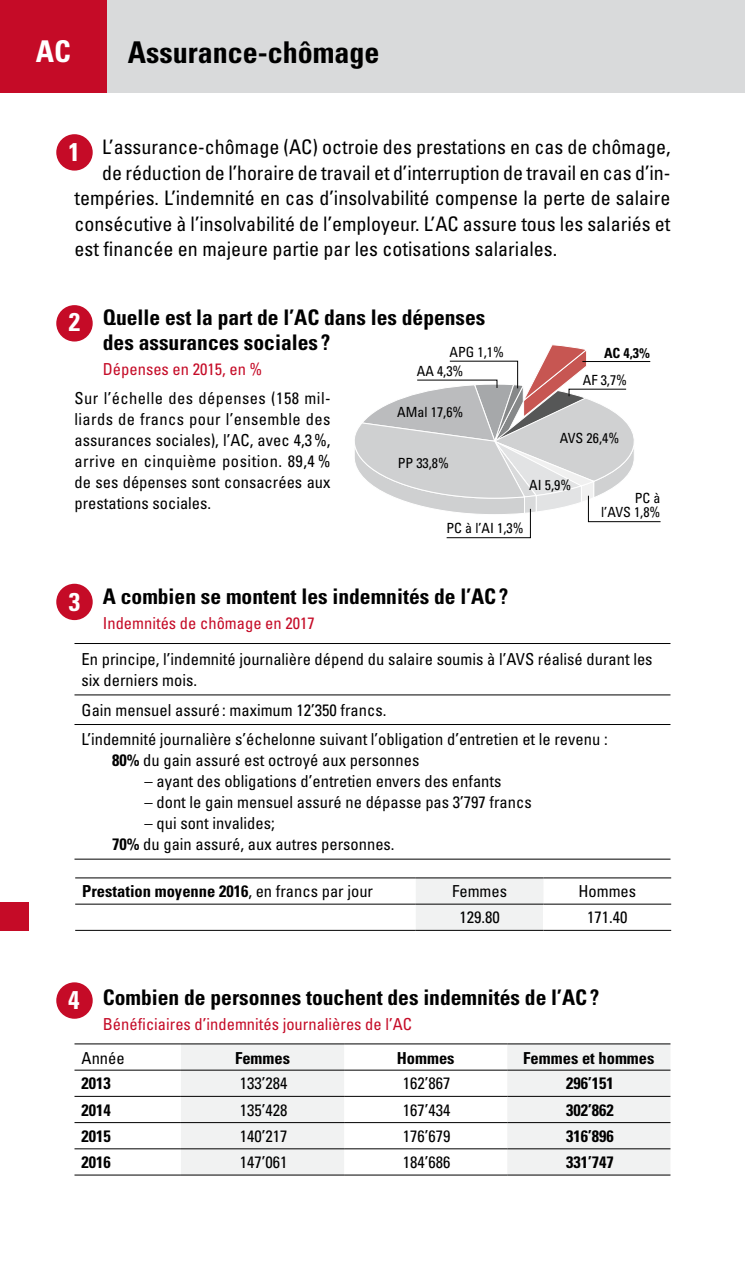
<style>
.page{position:relative;width:745px;height:1276px;background:#fff}
.page>*{position:absolute;margin:0;border:0;box-sizing:border-box;transform-origin:0 0}
._02_Titel_gross{font:700 condensed 30px "Univers";color:#000}
.t1{font:700 condensed 30px "Univers";color:#fff}
.t2{font:700 condensed 25.75px "Univers";color:#fff}
._05_Titel_mit_Einzug{font:700 condensed 21.5px "Univers";color:#000}
._03_Einleitungstext{font:condensed 20px "Univers";color:#000}
._00_Lauftext{font:condensed 16.5px/21px "Univers";color:#000;text-align:justify}
._10_Untertitel_blau{font:condensed 16.5px "Univers";color:#000}
._00_Lauftext-2{font:700 condensed 16.5px "Univers";color:#000}
._07_Untertitel_rot_m{font:condensed 16.5px "Univers";color:#c50b27}
._09_Untertitel_rot{font:condensed 16.5px "Univers";color:#c50b27}
.t3{font:condensed 14px "Univers";color:#000}
.t4{font:700 condensed 14px "Univers";color:#000}
.s1{font-weight:700}
.s2{font-weight:400}
</style>
<div class="page">
<div style="left:0;top:0;width:744px;height:92px;background:#d9dadb"></div>
<div style="left:0;top:0;width:106px;height:92px;background:#c50b27"></div>
<div style="left:0;top:903px;width:28px;height:28px;background:#c50b27"></div>
<div style="left:56px;top:134px;width:37px;height:37px;background:#c50b27;border-radius:50%"></div>
<div style="left:56px;top:305px;width:37px;height:36px;background:#c50b27;border-radius:50%"></div>
<div style="left:56px;top:584px;width:37px;height:36px;background:#c50b27;border-radius:50%"></div>
<hr style="left:74px;top:643px;width:596px;height:1px;background:#000">
<hr style="left:74px;top:694px;width:596px;height:1px;background:#000">
<hr style="left:74px;top:724px;width:596px;height:1px;background:#000">
<hr style="left:74px;top:858px;width:596px;height:1px;background:#000">
<div style="left:56px;top:982px;width:37px;height:36px;background:#c50b27;border-radius:50%"></div>
<svg style="left:74px;top:1044px;width:107px;height:106px"></svg>
<svg style="left:181px;top:1044px;width:489px;height:130px;fill:#f1f2f2"></svg>
<hr style="left:74px;top:1096px;width:107px;height:1px;background:#000">
<hr style="left:181px;top:1096px;width:163px;height:1px;background:#000">
<hr style="left:344px;top:1096px;width:163px;height:1px;background:#000">
<hr style="left:507px;top:1096px;width:163px;height:1px;background:#000">
<hr style="left:74px;top:1043px;width:107px;height:1px;background:#000">
<hr style="left:344px;top:1043px;width:163px;height:1px;background:#000">
<hr style="left:181px;top:1043px;width:163px;height:1px;background:#000">
<hr style="left:507px;top:1043px;width:163px;height:1px;background:#000">
<hr style="left:74px;top:1069px;width:107px;height:1px;background:#000">
<hr style="left:74px;top:1174px;width:107px;height:1px;background:#000">
<hr style="left:344px;top:1069px;width:163px;height:1px;background:#000">
<hr style="left:344px;top:1174px;width:163px;height:1px;background:#000">
<hr style="left:181px;top:1069px;width:163px;height:1px;background:#000">
<hr style="left:181px;top:1174px;width:163px;height:1px;background:#000">
<hr style="left:507px;top:1069px;width:163px;height:1px;background:#000">
<hr style="left:507px;top:1174px;width:163px;height:1px;background:#000">
<hr style="left:74px;top:1122px;width:107px;height:1px;background:#000">
<hr style="left:74px;top:1148px;width:107px;height:1px;background:#000">
<hr style="left:344px;top:1122px;width:163px;height:1px;background:#000">
<hr style="left:344px;top:1148px;width:163px;height:1px;background:#000">
<hr style="left:181px;top:1122px;width:163px;height:1px;background:#000">
<hr style="left:181px;top:1148px;width:163px;height:1px;background:#000">
<hr style="left:507px;top:1122px;width:163px;height:1px;background:#000">
<hr style="left:507px;top:1148px;width:163px;height:1px;background:#000">
<svg style="left:75px;top:878px;width:595px;height:52px"></svg>
<div style="left:543px;top:904px;width:127px;height:26px;background:#fff"></div>
<hr style="left:75px;top:877px;width:340px;height:1px;background:#000">
<hr style="left:415px;top:877px;width:128px;height:1px;background:#000">
<hr style="left:543px;top:877px;width:127px;height:1px;background:#000">
<hr style="left:75px;top:903px;width:340px;height:1px;background:#000">
<hr style="left:415px;top:903px;width:128px;height:1px;background:#000">
<hr style="left:543px;top:903px;width:127px;height:1px;background:#000">
<hr style="left:75px;top:930px;width:340px;height:1px;background:#000">
<hr style="left:415px;top:930px;width:128px;height:1px;background:#000">
<hr style="left:543px;top:930px;width:127px;height:1px;background:#000">
<svg style="left:355px;top:344px;width:305px;height:194px"></svg>
<p class="t1" style="left:36px;top:33px;width:37px">AC</p>
<p class="_02_Titel_gross" style="left:128px;top:34px;width:253px">Assurance-chômage</p>
<p class="_03_Einleitungstext" style="left:102px;top:134px;width:569px">L’assurance-chômage (AC) octroie des prestations en cas de chômage,</p>
<p class="_03_Einleitungstext" style="left:102px;top:160px;width:569px">de réduction de l’horaire de travail et d’interruption de travail en cas d’in-</p>
<p class="_03_Einleitungstext" style="left:74px;top:185px;width:597px">tempéries. L’indemnité en cas d’insolvabilité compense la perte de salaire</p>
<p class="_03_Einleitungstext" style="left:74px;top:211px;width:597px">consécutive à l’insolvabilité de l’employeur. L’AC assure tous les salariés et</p>
<p class="_03_Einleitungstext" style="left:74px;top:236px;width:484px">est financée en majeure partie par les cotisations salariales.</p>
<h2 class="t2" style="left:68px;top:136px;width:13px">1</h2>
<p class="_05_Titel_mit_Einzug" style="left:103px;top:305px;width:384px">Quelle est la part de l’AC dans les dépenses</p>
<p class="_05_Titel_mit_Einzug" style="left:103px;top:330px;width:229px">des assurances sociales ?</p>
<p class="_07_Untertitel_rot_m" style="left:103px;top:359px;width:161px">Dépenses en 2015, en %</p>
<p class="_00_Lauftext" style="left:74px;top:387px;width:257px">Sur l’échelle des dépenses (158 mil&shy;liards de francs pour l’ensemble des assurances sociales), l’AC, avec 4,3%, arrive en cinquième position. 89,4 % de ses dépenses sont consacrées aux prestations sociales.</p>
<p class="t2" style="left:69px;top:306px;width:13px">2</p>
<p class="t3" style="left:449px;top:343px;width:56px">APG 1,1%</p>
<p class="t4" style="left:603px;top:344px;width:47px">AC 4,3%</p>
<p class="t3" style="left:416px;top:362px;width:48px">AA 4,3%</p>
<p class="t3" style="left:582px;top:371px;width:46px">AF 3,7%</p>
<p class="t3" style="left:397px;top:403px;width:68px">AMal 17,6%</p>
<p class="t3" style="left:397px;top:454px;width:53px">PP 33,8%</p>
<p class="t3" style="left:559px;top:429px;width:61px">AVS 26,4%</p>
<p class="t3" style="left:529px;top:476px;width:43px">AI 5,9%</p>
<p class="t3" style="left:634px;top:489px;width:27px">PC à</p>
<p class="t3" style="left:600px;top:503px;width:61px">l’AVS 1,8%</p>
<p class="t2" style="left:69px;top:586px;width:13px">3</p>
<p class="t3" style="left:446px;top:519px;width:78px">PC à l’AI 1,3%</p>
<p class="_05_Titel_mit_Einzug" style="left:103px;top:583px;width:407px">A combien se montent les indemnités de l’AC?</p>
<p class="_09_Untertitel_rot" style="left:103px;top:613px;width:213px">Indemnités de chômage en 2017</p>
<p class="_00_Lauftext" style="left:81px;top:648px;width:572px">En principe, l’indemnité journalière dépend du salaire soumis à l’AVS réalisé durant les six derniers mois.</p>
<p class="_00_Lauftext" style="left:81px;top:699px;width:306px">Gain mensuel assuré: maximum 12’350 francs.</p>
<p class="_10_Untertitel_blau" style="left:81px;top:729px;width:527px">L’indemnité journalière s’échelonne suivant l’obligation d’entretien et le revenu :</p>
<p class="_10_Untertitel_blau" style="left:112px;top:750px;width:308px"><span class="s1">80%</span> du gain assuré est octroyé aux personnes</p>
<p class="_10_Untertitel_blau" style="left:144px;top:771px;width:358px">– ayant des obligations d’entretien envers des enfants</p>
<p class="_10_Untertitel_blau" style="left:144px;top:792px;width:388px">– dont le gain mensuel assuré ne dépasse pas 3’797 francs</p>
<p class="_10_Untertitel_blau" style="left:144px;top:813px;width:132px">– qui sont invalides;</p>
<p class="_00_Lauftext" style="left:112px;top:833px;width:284px"><span class="s1">70%</span> du gain assuré, aux autres personnes.</p>
<p class="_00_Lauftext-2" style="left:82px;top:881px;width:292px">Prestation moyenne 2016<span class="s2">, en francs par jour</span></p>
<p class="_00_Lauftext" style="left:452px;top:880px;width:56px">Femmes</p>
<p class="_00_Lauftext" style="left:578px;top:880px;width:59px">Hommes</p>
<p class="_00_Lauftext" style="left:459px;top:906px;width:42px">129.80</p>
<p class="_00_Lauftext" style="left:586px;top:906px;width:42px">171.40</p>
<p class="t2" style="left:68px;top:984px;width:13px">4</p>
<p class="_05_Titel_mit_Einzug" style="left:103px;top:983px;width:497px">Combien de personnes touchent des indemnités de l’AC?</p>
<p class="_07_Untertitel_rot_m" style="left:103px;top:1013px;width:310px">Bénéficiaires d’indemnités journalières de l’AC</p>
<p class="_00_Lauftext" style="left:81px;top:1047px;width:45px">Année</p>
<p class="_00_Lauftext-2" style="left:235px;top:1047px;width:56px">Femmes</p>
<p class="_00_Lauftext-2" style="left:396px;top:1047px;width:59px">Hommes</p>
<p class="_00_Lauftext-2" style="left:523px;top:1047px;width:133px">Femmes et hommes</p>
<p class="_00_Lauftext-2" style="left:81px;top:1073px;width:31px">2013</p>
<p class="_00_Lauftext" style="left:239px;top:1072px;width:49px">133’284</p>
<p class="_00_Lauftext" style="left:402px;top:1072px;width:49px">162’867</p>
<p class="_00_Lauftext-2" style="left:565px;top:1073px;width:49px">296’151</p>
<p class="_00_Lauftext-2" style="left:81px;top:1099px;width:31px">2014</p>
<p class="_00_Lauftext" style="left:239px;top:1099px;width:49px">135’428</p>
<p class="_00_Lauftext" style="left:402px;top:1099px;width:49px">167’434</p>
<p class="_00_Lauftext-2" style="left:565px;top:1099px;width:49px">302’862</p>
<p class="_00_Lauftext-2" style="left:81px;top:1125px;width:31px">2015</p>
<p class="_00_Lauftext" style="left:239px;top:1125px;width:49px">140’217</p>
<p class="_00_Lauftext" style="left:402px;top:1125px;width:49px">176’679</p>
<p class="_00_Lauftext-2" style="left:565px;top:1125px;width:49px">316’896</p>
<p class="_00_Lauftext-2" style="left:81px;top:1152px;width:31px">2016</p>
<p class="_00_Lauftext" style="left:239px;top:1151px;width:49px">147’061</p>
<p class="_00_Lauftext" style="left:402px;top:1151px;width:49px">184’686</p>
<p class="_00_Lauftext-2" style="left:565px;top:1152px;width:49px">331’747</p>
</div>
